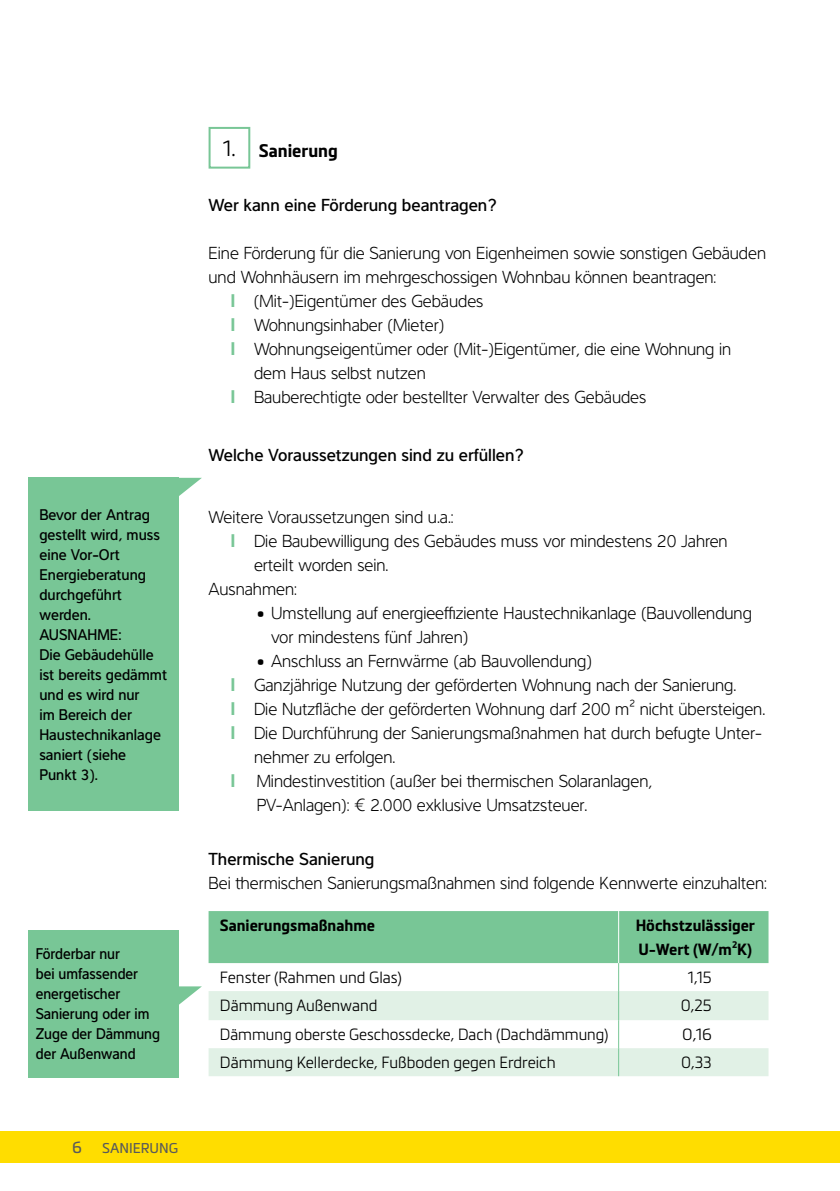
<style>
.page{position:relative;width:840px;height:1191px;background:#fff}
.page>*{position:absolute;margin:0;border:0;box-sizing:border-box;transform-origin:0 0}
.t1{font:300 18px/24px "Interval Pro";color:#000;scale:.95 1}
.t2{font:500 18px "Interval Pro";color:#000;scale:.95 1}
.t3{font:700 18px "Metronic Land Kaernten";color:#000;scale:.95 1}
.t4{font:700 18px "Metronic Land Kaernten";color:#78c696;scale:.95 1}
.t5{font:500 16px/20px "Interval Pro";color:#000;scale:.92 1}
.t6{font:300 16px "Metronic Land Kaernten";color:#000;scale:.95 1}
.t7{font:500 16px/20px "Interval Pro";color:#000;scale:.89 1}
.t8{font:700 16px/24px "Metronic Land Kaernten";color:#000;scale:.95 1}
.t9{font:300 16px "Metronic Land Kaernten";color:#000;scale:.93 1}
.t10{font:300 16px "Metronic Land Kaernten";color:#000}
.t11{font:16px "Metronic Land Kaernten";color:#58595b}
.t12{font:14px "Metronic Land Kaernten";color:#58595b}
.s1{font-weight:300;font-size:21.8px}
.s2{font-family:"Metronic Land Kaernten";font-weight:700;color:#78c696}
.s3{font-family:"Metronic Land Kaernten";font-weight:700}
</style>
<div class="page">
<div style="left:0;top:1130px;width:839px;height:32px;background:#fd0"></div>
<div style="left:208px;top:127px;width:42px;height:42px;border:2px solid #78c696"></div>
<svg style="left:208px;top:911px;width:560px;height:165px"></svg>
<hr style="left:617px;top:911px;width:1px;height:52px;background:#fff">
<div style="left:28px;top:478px;width:150px;height:333px;background:#78c696"></div>
<svg style="left:178px;top:478px;width:24px;height:75px"></svg>
<div style="left:28px;top:930px;width:150px;height:147px;background:#78c696"></div>
<svg style="left:178px;top:986px;width:24px;height:76px"></svg>
<p class="t5" style="left:39px;top:503px;width:140px">Bevor der Antrag gestellt wird, muss eine Vor-Ort<br>Energieberatung durchgeführt werden.<br>Ausnahme:<br>Die Gebäudehülle ist bereits gedämmt und es wird nur<br>im Bereich der<br>Haustechnikanlage saniert (siehe<br>Punkt 3).</p>
<p class="t7" style="left:36px;top:942px;width:141px">Förderbar nur<br>bei umfassender energetischer<br>Sanierung oder im<br>Zuge der Dämmung der Außenwand</p>
<p class="t11" style="left:72px;top:1135px;width:11px">6</p>
<p class="t12" style="left:102px;top:1137px;width:78px">SANIERUNG</p>
<p class="t3" style="left:222px;top:139px;width:123px"><span class="s1">1.</span> Sanierung</p>
<p class="t2" style="left:208px;top:191px;width:304px">Wer kann eine Förderung beantragen?</p>
<p class="t1" style="left:208px;top:239px;width:588px">Eine Förderung für die Sanierung von Eigenheimen sowie sonstigen Gebäuden</p>
<p class="t1" style="left:208px;top:263px;width:535px">und Wohnhäusern im mehrgeschossigen Wohnbau können beantragen:</p>
<p class="t1" style="left:230px;top:287px;width:267px"><span class="s2">I</span> (Mit-)Eigentümer des Gebäudes</p>
<p class="t1" style="left:230px;top:311px;width:226px"><span class="s2">I</span> Wohnungsinhaber (Mieter)</p>
<p class="t1" style="left:230px;top:335px;width:528px"><span class="s2">I</span> Wohnungseigentümer oder (Mit-)Eigentümer, die eine Wohnung in</p>
<p class="t1" style="left:254px;top:359px;width:182px">dem Haus selbst nutzen</p>
<p class="t1" style="left:230px;top:383px;width:439px"><span class="s2">I</span> Bauberechtigte oder bestellter Verwalter des Gebäudes</p>
<p class="t2" style="left:208px;top:441px;width:333px">Welche Voraussetzungen sind zu erfüllen?</p>
<p class="t1" style="left:208px;top:503px;width:259px">Weitere Voraussetzungen sind u.a.:</p>
<p class="t4" style="left:208px;top:529px;width:15px">I</p>
<p class="t1" style="left:254px;top:527px;width:500px">Die Baubewilligung des Gebäudes muss vor mindestens 20 Jahren</p>
<p class="t1" style="left:254px;top:551px;width:143px">erteilt worden sein.</p>
<p class="t1" style="left:208px;top:575px;width:94px">Ausnahmen:</p>
<p class="t1" style="left:271px;top:599px;width:507px;text-indent:-14px"><span class="s3">•</span> Umstellung auf energieeffiziente Haustechnikanlage (Bauvollendung vor mindestens fünf Jahren)</p>
<p class="t1" style="left:256px;top:647px;width:354px"><span class="s3">•</span> Anschluss an Fernwärme (ab Bauvollendung)</p>
<p class="t4" style="left:208px;top:673px;width:15px">I</p>
<p class="t1" style="left:254px;top:671px;width:509px">Ganzjährige Nutzung der geförderten Wohnung nach der Sanierung.</p>
<p class="t4" style="left:208px;top:697px;width:15px">I</p>
<p class="t1" style="left:254px;top:695px;width:539px">Die Nutzfläche der geförderten Wohnung darf 200 m² nicht übersteigen.</p>
<p class="t4" style="left:208px;top:721px;width:15px">I</p>
<p class="t1" style="left:254px;top:719px;width:536px">Die Durchführung der Sanierungsmaßnahmen hat durch befugte Unter&shy;nehmer zu erfolgen.</p>
<p class="t4" style="left:208px;top:769px;width:15px">I</p>
<p class="t1" style="left:256px;top:767px;width:417px">Mindestinvestition (außer bei thermischen Solaranlagen,<br>PV-Anlagen): € 2.000 exklusive Umsatzsteuer.</p>
<p class="t2" style="left:208px;top:844px;width:176px">Thermische Sanierung</p>
<p class="t1" style="left:208px;top:869px;width:588px">Bei thermischen Sanierungsmaßnahmen sind folgende Kennwerte einzuhalten:</p>
<p class="t8" style="left:220px;top:913px;width:164px">Sanierungsmaßnahme</p>
<p class="t8" style="left:635px;top:913px;width:127px">Höchstzulässiger<br>U-Wert (W/m²K)</p>
<p class="t6" style="left:220px;top:966px;width:193px">Fenster (Rahmen und Glas)</p>
<p class="t6" style="left:687px;top:966px;width:27px">1,15</p>
<p class="t6" style="left:220px;top:994px;width:167px">Dämmung Außenwand</p>
<p class="t6" style="left:680px;top:994px;width:34px">0,25</p>
<p class="t9" style="left:220px;top:1023px;width:419px">Dämmung oberste Geschossdecke, Dach (Dachdämmung)</p>
<p class="t10" style="left:681px;top:1023px;width:31px">0,16</p>
<p class="t6" style="left:220px;top:1051px;width:354px">Dämmung Kellerdecke, Fußboden gegen Erdreich</p>
<p class="t6" style="left:680px;top:1051px;width:34px">0,33</p>
</div>
